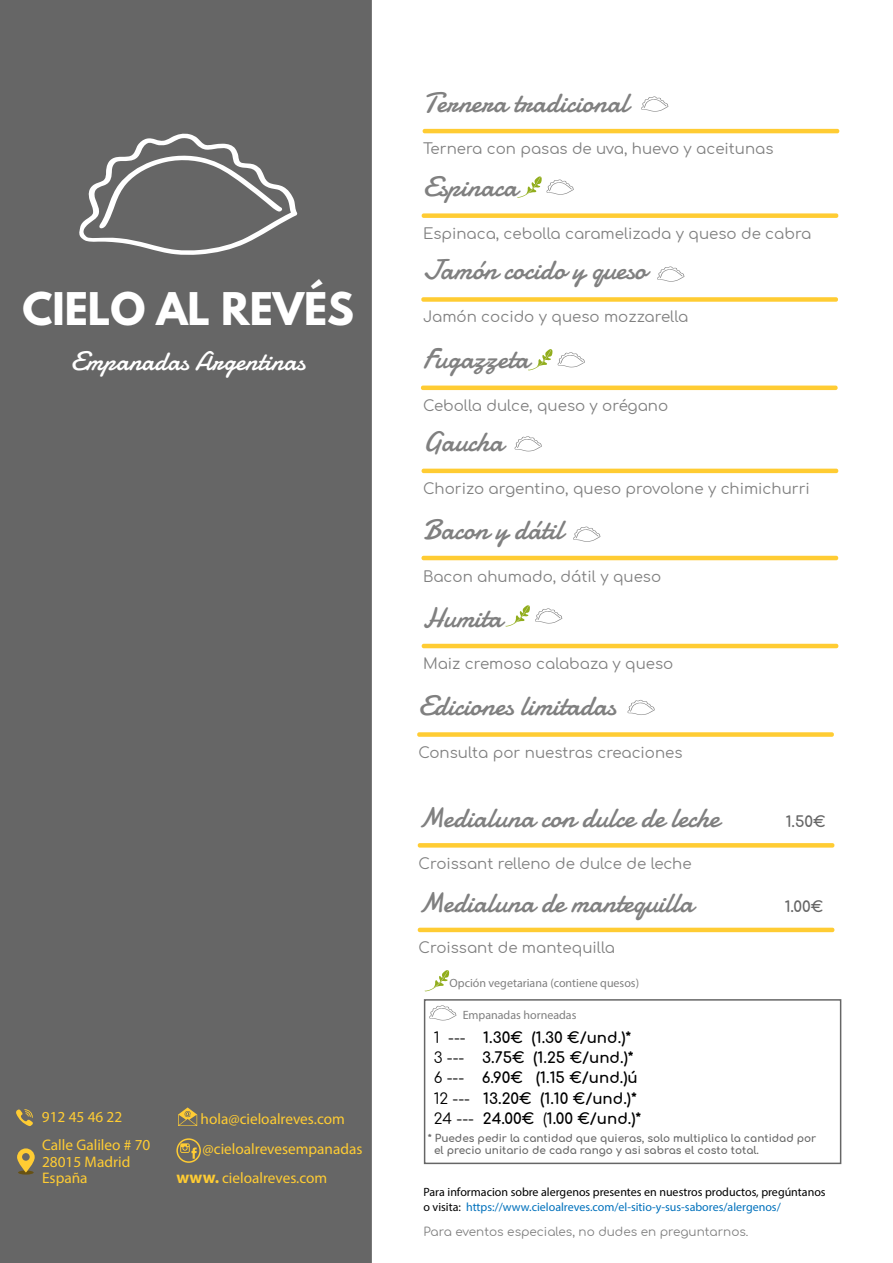
<style>
.page{position:relative;width:893px;height:1263px;background:#fff}
.page>*{position:absolute;margin:0;border:0;box-sizing:border-box;transform-origin:0 0}
.t1{font:700 39.9px "League Spartan";color:#fff}
.t2{font:28.5px "Damion";color:#808080}
.t3{font:27.15px "Damion";color:#fff}
.t4{font:15.3px/27.8px "Myriad Pro";color:#fc3}
.t5{font:15px "Comfortaa";color:#808080}
.t6{font:700 15px/20.2px "Comfortaa";color:#000}
.t7{font:700 15px "Comfortaa";color:#666}
.t8{font:12px/14.4px "Myriad Pro";color:#000}
.t9{font:12px "Myriad Pro";color:#808080}
.t10{font:12px "Comfortaa";color:#808080}
.t11{font:700 10.5px/12.6px "Comfortaa";color:#666}
.s1{font-weight:700;font-size:16.95px}
.s2{font-weight:400}
.s3{color:#0071bc}
</style>
<div class="page">
<svg style="left:425px;top:970px;width:24px;height:21px"></svg>
<div style="left:424px;top:999px;width:417px;height:165px;border:2px solid #666"></div>
<svg style="left:417px;top:843px;width:418px;height:5px;background:#ffd147"></svg>
<svg style="left:429px;top:1005px;width:27px;height:15px"></svg>
<hr style="left:422px;top:129px;width:418px;height:4px;background:#fc3">
<svg style="left:641px;top:96px;width:27px;height:16px"></svg>
<svg style="left:421px;top:213px;width:418px;height:5px;background:#ffd148"></svg>
<svg style="left:517px;top:176px;width:57px;height:22px"></svg>
<svg style="left:421px;top:297px;width:417px;height:5px;background:#ffd147"></svg>
<svg style="left:657px;top:266px;width:27px;height:16px"></svg>
<hr style="left:420px;top:386px;width:418px;height:4px;background:#fc3">
<svg style="left:528px;top:349px;width:57px;height:21px"></svg>
<hr style="left:421px;top:469px;width:418px;height:4px;background:#fc3">
<svg style="left:514px;top:436px;width:28px;height:15px"></svg>
<hr style="left:421px;top:556px;width:418px;height:4px;background:#fc3">
<svg style="left:573px;top:526px;width:27px;height:16px"></svg>
<hr style="left:421px;top:644px;width:418px;height:4px;background:#fc3">
<hr style="left:417px;top:928px;width:418px;height:4px;background:#fc3">
<div style="left:0;top:0;width:372px;height:1263px;background:#666;border:2px solid #666"></div>
<svg style="left:79px;top:133px;width:218px;height:122px"></svg>
<svg style="left:180px;top:1143px;width:17px;height:16px"></svg>
<svg style="left:16px;top:1109px;width:17px;height:17px"></svg>
<svg style="left:18px;top:1170px;width:16px;height:4px"></svg>
<svg style="left:17px;top:1148px;width:18px;height:24px"></svg>
<svg style="left:178px;top:1107px;width:19px;height:19px"></svg>
<div style="left:176px;top:1138px;width:25px;height:25px;border:2px solid #fc3;border-radius:50%"></div>
<svg style="left:417px;top:732px;width:417px;height:5px;background:#ffd047"></svg>
<svg style="left:627px;top:700px;width:28px;height:15px"></svg>
<svg style="left:505px;top:605px;width:57px;height:21px"></svg>
<h1 class="t1" style="left:22px;top:277px;width:333px">CIELO AL REVÉS</h1>
<h3 class="t3" style="left:71px;top:343px;width:236px">Empanadas Argentinas</h3>
<p class="t4" style="left:42px;top:1103px;width:110px">912 45 46 22<br>Calle Galileo # 70</p>
<p class="t4" style="left:42px;top:1147px;width:90px">28015 Madrid</p>
<p class="t4" style="left:42px;top:1164px;width:47px">España</p>
<p class="t4" style="left:201px;top:1105px;width:146px">hola@cieloalreves.com</p>
<p class="t4" style="left:203px;top:1135px;width:161px">@cieloalrevesempanadas</p>
<p class="t4" style="left:176px;top:1164px;width:152px"><span class="s1">www.</span> cieloalreves.com</p>
<h2 class="t2" style="left:423px;top:83px;width:207px">Ternera tradicional</h2>
<p class="t5" style="left:423px;top:135px;width:352px">Ternera con pasas de uva, huevo y aceitunas</p>
<h2 class="t2" style="left:423px;top:167px;width:96px">Espinaca</h2>
<p class="t5" style="left:423px;top:220px;width:390px">Espinaca, cebolla caramelizada y queso de cabra</p>
<h2 class="t2" style="left:423px;top:250px;width:225px">Jamón cocido y queso</h2>
<p class="t5" style="left:423px;top:303px;width:267px">Jamón cocido y queso mozzarella</p>
<h2 class="t2" style="left:423px;top:339px;width:108px">Fugazzeta</h2>
<p class="t5" style="left:423px;top:392px;width:247px">Cebolla dulce, queso y orégano</p>
<h2 class="t2" style="left:423px;top:423px;width:82px">Gaucha</h2>
<p class="t5" style="left:423px;top:475px;width:388px">Chorizo argentino, queso provolone y chimichurri</p>
<h2 class="t2" style="left:423px;top:510px;width:141px">Bacon y dátil</h2>
<p class="t5" style="left:423px;top:563px;width:240px">Bacon ahumado, dátil y queso</p>
<h2 class="t2" style="left:423px;top:598px;width:81px">Humita</h2>
<p class="t5" style="left:423px;top:650px;width:252px">Maiz cremoso calabaza y queso</p>
<h2 class="t2" style="left:418px;top:686px;width:199px">Ediciones limitadas</h2>
<p class="t5" style="left:418px;top:739px;width:266px">Consulta por nuestras creaciones</p>
<h2 class="t2" style="left:418px;top:799px;width:303px">Medialuna con dulce de leche</h2>
<p class="t5" style="left:418px;top:850px;width:275px">Croissant relleno de dulce de leche</p>
<p class="t7" style="left:786px;top:808px;width:42px">1.50€</p>
<h2 class="t2" style="left:418px;top:883px;width:276px">Medialuna de mantequilla</h2>
<p class="t7" style="left:785px;top:892px;width:40px">1.00€</p>
<p class="t5" style="left:418px;top:934px;width:198px">Croissant de mantequilla</p>
<p class="t9" style="left:450px;top:975px;width:191px">Opción vegetariana (contiene quesos)</p>
<p class="t9" style="left:463px;top:1007px;width:115px">Empanadas horneadas</p>
<p class="t6" style="left:434px;top:1025px;width:206px"><span class="s2">1 ---</span> 1.30€ (1.30 €/und.)*<br><span class="s2">3 ---</span> 3.75€ (1.25 €/und.)*<br><span class="s2">6 ---</span> 6.90€ (1.15 €/und.)ú</p>
<p class="t6" style="left:434px;top:1086px;width:205px"><span class="s2">12 ---</span> 13.20€ (1.10 €/und.)*</p>
<p class="t6" style="left:434px;top:1106px;width:209px"><span class="s2">24 ---</span> 24.00€ <span class="s2">(</span>1.00 €/und.)*</p>
<p class="t11" style="left:434px;top:1130px;width:384px;text-indent:-6px">* Puedes pedir la cantidad que quieras, solo multiplica la cantidad por el precio unitario de cada rango y asi sabras el costo total.</p>
<p class="t8" style="left:423px;top:1185px;width:404px">Para informacion sobre alergenos presentes en nuestros productos, pregúntanos o visita: <span class="s3">https://www.cieloalreves.com/el-sitio-y-sus-sabores/alergenos/</span></p>
<p class="t10" style="left:423px;top:1221px;width:327px">Para eventos especiales, no dudes en preguntarnos.</p>
</div>
